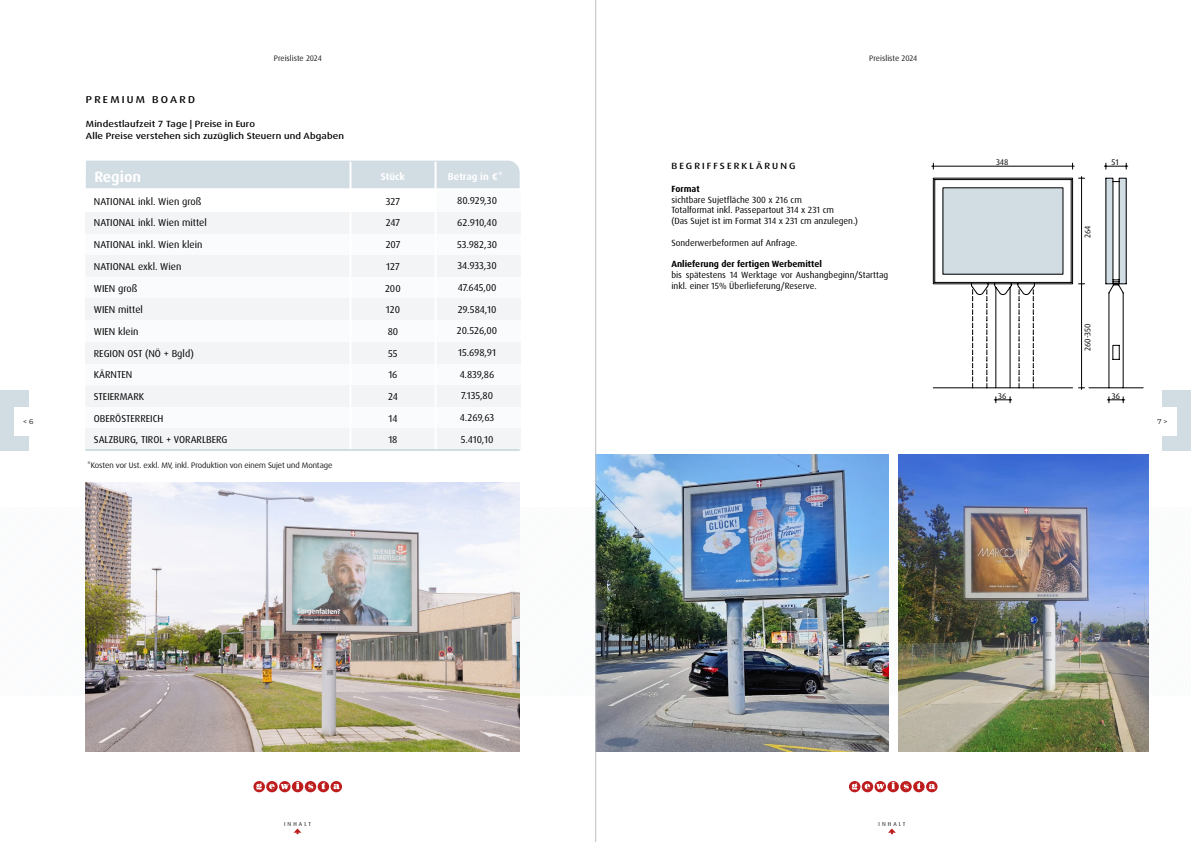
<style>
.page{position:relative;width:1191px;height:842px;background:#fff}
.page>*{position:absolute;margin:0;border:0;box-sizing:border-box;transform-origin:0 0}
.t1{font:700 15px "Dax Pro";color:#fff}
.t2{font:10px "Dax Pro";color:#000}
.t3{font:700 10px "Dax Pro";color:#fff}
.t4{font:500 expanded 10px "Dax Pro";letter-spacing:.22em;color:#000}
.t5{font:9px/10.8px "Dax Pro";color:#000}
.t6{font:500 expanded 9px/12px "Dax Pro";letter-spacing:.015em;color:#000}
.t7{font:700 9px "Dax Pro";color:#000}
.t8{font:500 expanded 9px "Dax Pro";letter-spacing:.225em;color:#000}
.t9{font:8.2px "Dax Pro";color:#000}
.t10{font:expanded 8px "Dax Pro";color:#000;scale:.9 1}
.t11{font:8px "Dax Pro";letter-spacing:-.005em;color:#1c201f}
.t12{font:7px "Montserrat";color:#000}
.t13{font:5.8px "Dax Pro";letter-spacing:.35em;color:#1c201f}
</style>
<div class="page">
<svg style="left:0;top:508px;width:1191px;height:187px"></svg>
<img style="left:86px;top:483px;width:433px;height:268px">
<img style="left:596px;top:454px;width:292px;height:297px">
<img style="left:898px;top:454px;width:250px;height:297px">
<svg style="left:931px;top:163px;width:212px;height:240px"></svg>
<hr style="left:595px;top:0;width:1px;height:842px;background:#bcc0c4">
<div style="left:0;top:391px;width:28px;height:60px;background:#d1dce3"></div>
<div style="left:1162px;top:391px;width:29px;height:60px;background:#d1dce3"></div>
<svg style="left:293px;top:828px;width:8px;height:6px"></svg>
<svg style="left:888px;top:828px;width:7px;height:6px"></svg>
<div style="left:86px;top:161px;width:433px;height:27px;background:#d1dce3"></div>
<svg style="left:85px;top:233px;width:435px;height:196px"></svg>
<div style="left:85px;top:212px;width:265px;height:21px;background:#f2f4f5"></div>
<div style="left:350px;top:212px;width:85px;height:21px;background:#f2f4f5"></div>
<div style="left:435px;top:212px;width:85px;height:21px;background:#f2f4f5"></div>
<svg style="left:85px;top:255px;width:264px;height:152px"></svg>
<div style="left:350px;top:255px;width:85px;height:22px;background:#f2f4f5"></div>
<div style="left:435px;top:255px;width:85px;height:22px;background:#f2f4f5"></div>
<div style="left:85px;top:298px;width:265px;height:22px;background:#f2f4f5"></div>
<div style="left:350px;top:298px;width:85px;height:22px;background:#f2f4f5"></div>
<div style="left:435px;top:298px;width:85px;height:22px;background:#f2f4f5"></div>
<div style="left:85px;top:342px;width:265px;height:21px;background:#f2f4f5"></div>
<div style="left:350px;top:342px;width:85px;height:21px;background:#f2f4f5"></div>
<div style="left:435px;top:342px;width:85px;height:21px;background:#f2f4f5"></div>
<div style="left:350px;top:385px;width:85px;height:22px;background:#f2f4f5"></div>
<div style="left:435px;top:385px;width:85px;height:22px;background:#f2f4f5"></div>
<div style="left:85px;top:429px;width:265px;height:21px;background:#f2f4f5"></div>
<div style="left:350px;top:429px;width:85px;height:21px;background:#f2f4f5"></div>
<div style="left:435px;top:429px;width:85px;height:21px;background:#f2f4f5"></div>
<hr style="left:349px;top:233px;width:2px;height:22px;background:#fff">
<hr style="left:434px;top:233px;width:2px;height:22px;background:#fff">
<hr style="left:349px;top:277px;width:2px;height:21px;background:#fff">
<hr style="left:434px;top:277px;width:2px;height:21px;background:#fff">
<hr style="left:349px;top:320px;width:2px;height:22px;background:#fff">
<hr style="left:434px;top:320px;width:2px;height:22px;background:#fff">
<hr style="left:349px;top:363px;width:2px;height:22px;background:#fff">
<hr style="left:434px;top:363px;width:2px;height:22px;background:#fff">
<hr style="left:349px;top:407px;width:2px;height:22px;background:#fff">
<hr style="left:434px;top:407px;width:2px;height:22px;background:#fff">
<hr style="left:349px;top:255px;width:2px;height:22px;background:#fff">
<hr style="left:349px;top:298px;width:2px;height:22px;background:#fff">
<hr style="left:349px;top:342px;width:2px;height:21px;background:#fff">
<hr style="left:349px;top:385px;width:2px;height:22px;background:#fff">
<hr style="left:349px;top:429px;width:2px;height:21px;background:#fff">
<hr style="left:434px;top:212px;width:2px;height:21px;background:#fff">
<hr style="left:434px;top:255px;width:2px;height:22px;background:#fff">
<hr style="left:434px;top:298px;width:2px;height:22px;background:#fff">
<hr style="left:434px;top:342px;width:2px;height:21px;background:#fff">
<hr style="left:434px;top:385px;width:2px;height:22px;background:#fff">
<hr style="left:434px;top:429px;width:2px;height:21px;background:#fff">
<hr style="left:349px;top:162px;width:2px;height:28px;background:#fff">
<hr style="left:434px;top:162px;width:2px;height:28px;background:#fff">
<hr style="left:349px;top:212px;width:2px;height:21px;background:#fff">
<hr style="left:85px;top:449px;width:434px;height:2px;background:#d1dce3">
<div style="left:14px;top:407px;width:29px;height:28px;background:#fff"></div>
<div style="left:1148px;top:407px;width:28px;height:28px;background:#fff"></div>
<div style="left:253px;top:781px;width:12px;height:11px;background:#bd1d1d;border-radius:50%"></div>
<svg style="left:266px;top:781px;width:12px;height:11px"></svg>
<svg style="left:279px;top:781px;width:11px;height:11px"></svg>
<div style="left:292px;top:781px;width:11px;height:11px;background:#bd1d1d;border-radius:50%"></div>
<div style="left:305px;top:781px;width:11px;height:11px;background:#bd1d1d;border-radius:50%"></div>
<div style="left:318px;top:781px;width:11px;height:11px;background:#bd1d1d;border-radius:50%"></div>
<svg style="left:330px;top:781px;width:12px;height:11px"></svg>
<svg style="left:333px;top:784px;width:7px;height:5px"></svg>
<svg style="left:321px;top:782px;width:4px;height:8px"></svg>
<svg style="left:308px;top:783px;width:5px;height:6px"></svg>
<svg style="left:296px;top:782px;width:3px;height:7px"></svg>
<svg style="left:281px;top:784px;width:8px;height:5px"></svg>
<svg style="left:269px;top:784px;width:6px;height:5px"></svg>
<svg style="left:256px;top:783px;width:6px;height:7px"></svg>
<div style="left:849px;top:781px;width:11px;height:11px;background:#bd1d1d;border-radius:50%"></div>
<svg style="left:861px;top:781px;width:12px;height:11px"></svg>
<svg style="left:874px;top:781px;width:12px;height:11px"></svg>
<svg style="left:887px;top:781px;width:12px;height:11px"></svg>
<svg style="left:900px;top:781px;width:11px;height:11px"></svg>
<div style="left:913px;top:781px;width:11px;height:11px;background:#bd1d1d;border-radius:50%"></div>
<svg style="left:926px;top:781px;width:11px;height:11px"></svg>
<svg style="left:928px;top:784px;width:7px;height:5px"></svg>
<svg style="left:917px;top:782px;width:4px;height:8px"></svg>
<svg style="left:903px;top:783px;width:6px;height:6px"></svg>
<svg style="left:891px;top:782px;width:4px;height:7px"></svg>
<svg style="left:876px;top:784px;width:8px;height:5px"></svg>
<svg style="left:864px;top:784px;width:6px;height:5px"></svg>
<svg style="left:851px;top:783px;width:6px;height:7px"></svg>
<p class="t11" style="left:274px;top:53px;width:49px">Preisliste 2024</p>
<p class="t11" style="left:869px;top:53px;width:49px">Preisliste 2024</p>
<p class="t4" style="left:86px;top:93px;width:111px">PREMIUM BOARD</p>
<p class="t6" style="left:86px;top:118px;width:260px">Mindestlaufzeit 7 Tage | Preise in Euro<br>Alle Preise verstehen sich zuzüglich Steuern und Abgaben</p>
<h1 class="t1" style="left:94px;top:167px;width:48px">Region</h1>
<p class="t3" style="left:381px;top:170px;width:26px">Stück</p>
<p class="t3" style="left:448px;top:170px;width:56px">Betrag in €*</p>
<p class="t2" style="left:94px;top:195px;width:109px">NATIONAL inkl. Wien groß</p>
<p class="t2" style="left:386px;top:195px;width:16px">327</p>
<p class="t2" style="left:457px;top:194px;width:41px">80.929,30</p>
<p class="t2" style="left:94px;top:217px;width:115px">NATIONAL inkl. Wien mittel</p>
<p class="t2" style="left:386px;top:217px;width:16px">247</p>
<p class="t2" style="left:457px;top:216px;width:41px">62.910,40</p>
<p class="t2" style="left:94px;top:238px;width:110px">NATIONAL inkl. Wien klein</p>
<p class="t2" style="left:386px;top:238px;width:16px">207</p>
<p class="t2" style="left:457px;top:238px;width:41px">53.982,30</p>
<p class="t2" style="left:94px;top:260px;width:89px">NATIONAL exkl. Wien</p>
<p class="t2" style="left:386px;top:260px;width:15px">127</p>
<p class="t2" style="left:457px;top:259px;width:41px">34.933,30</p>
<p class="t2" style="left:94px;top:282px;width:45px">WIEN groß</p>
<p class="t2" style="left:385px;top:282px;width:17px">200</p>
<p class="t2" style="left:458px;top:281px;width:40px">47.645,00</p>
<p class="t2" style="left:94px;top:303px;width:51px">WIEN mittel</p>
<p class="t2" style="left:386px;top:303px;width:16px">120</p>
<p class="t2" style="left:458px;top:303px;width:40px">29.584,10</p>
<p class="t2" style="left:94px;top:325px;width:46px">WIEN klein</p>
<p class="t2" style="left:388px;top:325px;width:12px">80</p>
<p class="t2" style="left:457px;top:324px;width:42px">20.526,00</p>
<p class="t2" style="left:94px;top:347px;width:102px">REGION OST (NÖ + Bgld)</p>
<p class="t2" style="left:388px;top:347px;width:11px">55</p>
<p class="t2" style="left:458px;top:346px;width:39px">15.698,91</p>
<p class="t2" style="left:94px;top:368px;width:40px">KÄRNTEN</p>
<p class="t2" style="left:388px;top:368px;width:11px">16</p>
<p class="t2" style="left:460px;top:368px;width:36px">4.839,86</p>
<p class="t2" style="left:94px;top:390px;width:52px">STEIERMARK</p>
<p class="t2" style="left:388px;top:390px;width:11px">24</p>
<p class="t2" style="left:461px;top:389px;width:34px">7.135,80</p>
<p class="t2" style="left:94px;top:412px;width:71px">OBERÖSTERREICH</p>
<p class="t2" style="left:388px;top:412px;width:11px">14</p>
<p class="t2" style="left:460px;top:411px;width:36px">4.269,63</p>
<p class="t2" style="left:94px;top:433px;width:135px">SALZBURG, TIROL + VORARLBERG</p>
<p class="t2" style="left:388px;top:433px;width:11px">18</p>
<p class="t2" style="left:461px;top:433px;width:34px">5.410,10</p>
<p class="t10" style="left:87px;top:460px;width:273px">*Kosten vor Ust. exkl. MV, inkl. Produktion von einem Sujet und Montage</p>
<p class="t9" style="left:996px;top:157px;width:14px">348</p>
<p class="t9" style="left:1111px;top:157px;width:9px">51</p>
<p class="t8" style="left:671px;top:160px;width:126px">BEGRIFFSERKLÄRUNG</p>
<p class="t7" style="left:671px;top:183px;width:30px">Format</p>
<p class="t5" style="left:671px;top:194px;width:188px">sichtbare Sujetfläche 300 x 216 cm<br>Totalformat inkl. Passepartout 314 x 231 cm<br>(Das Sujet ist im Format 314 x 231 cm anzulegen.)</p>
<p class="t5" style="left:671px;top:237px;width:128px">Sonderwerbeformen auf Anfrage.</p>
<p class="t7" style="left:671px;top:258px;width:152px">Anlieferung der fertigen Werbemittel</p>
<p class="t5" style="left:671px;top:270px;width:218px">bis spätestens 14 Werktage vor Aushangbeginn/Starttag inkl. einer 15% Überlieferung/Reserve.</p>
<p class="t9" style="left:1082px;top:238px;width:14px;rotate:-90deg">264</p>
<p class="t9" style="left:1082px;top:351px;width:29px;rotate:-90deg">260-350</p>
<p class="t9" style="left:998px;top:390px;width:10px">36</p>
<p class="t9" style="left:1111px;top:390px;width:10px">36</p>
<p class="t12" style="left:23px;top:417px;width:12px">&lt; 6</p>
<p class="t12" style="left:1157px;top:417px;width:11px">7 &gt;</p>
<p class="t13" style="left:284px;top:820px;width:28px">INHALT</p>
<p class="t13" style="left:878px;top:820px;width:28px">INHALT</p>
</div>
